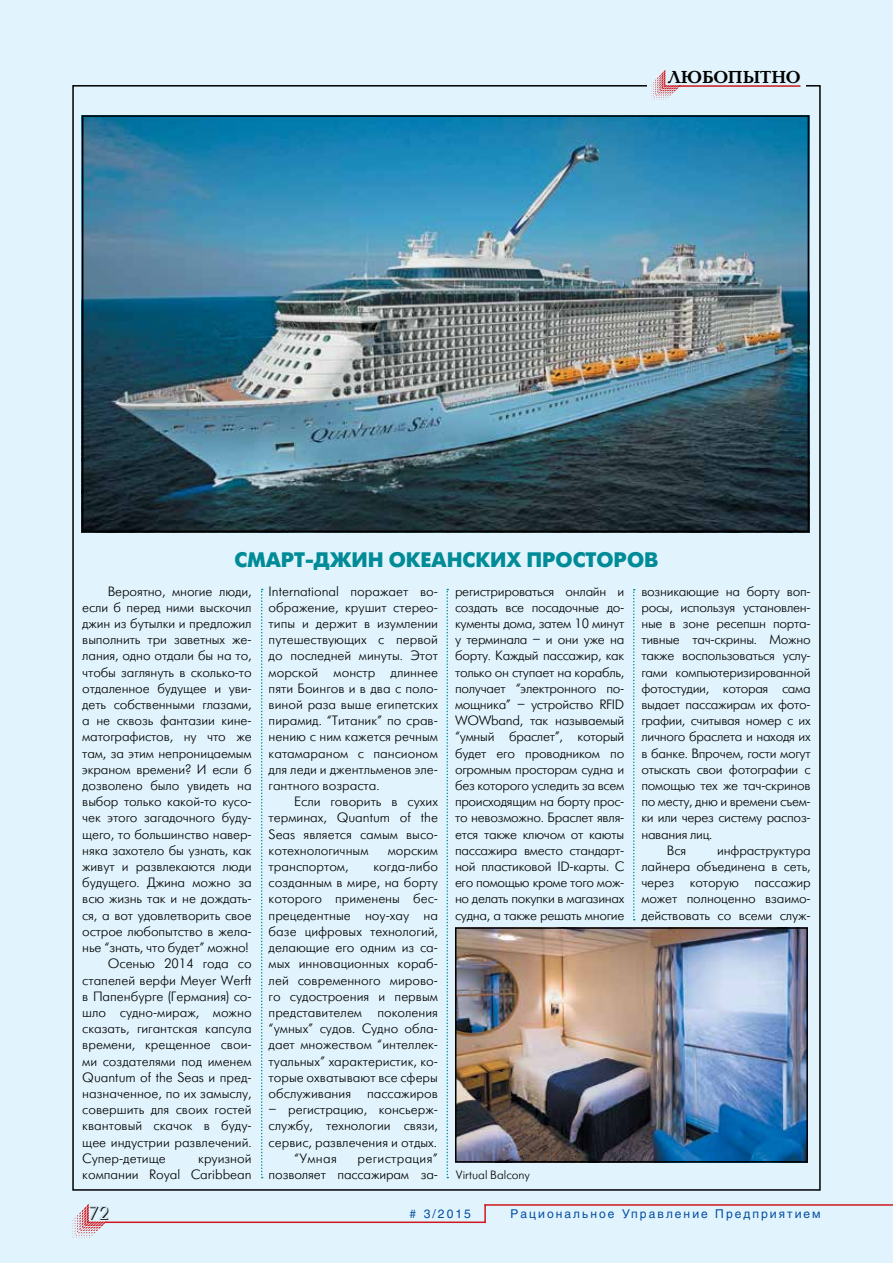
<style>
.page{position:relative;width:893px;height:1263px;background:#e1f4fd}
.page>*{position:absolute;margin:0;border:0;box-sizing:border-box;transform-origin:0 0}
.t1{font:700 21px "Futuris C";letter-spacing:.1em;color:#008b97}
.t2{font:700 18px "Baltica C";color:#000}
.t3{font:18px "Futuris Shadow C";color:#000}
.t4{font:13.5px/16.2px "Futuris Light C";letter-spacing:-.01em;color:#000;text-align:justify}
.t5{font:12px "Helios";letter-spacing:.17em;color:#034ea2}
.t6{font:12px "Futuris Light C";color:#000}
</style>
<div class="page">
<svg style="left:72px;top:1204px;width:34px;height:34px"></svg>
<svg style="left:484px;top:1206px;width:2px;height:15px"></svg>
<hr style="left:105px;top:1221px;width:381px;height:2px;background:#ce171e">
<hr style="left:484px;top:1204px;width:409px;height:2px;background:#ce171e">
<svg style="left:651px;top:70px;width:28px;height:30px"></svg>
<hr style="left:678px;top:85px;width:122px;height:2px;background:#ce171e">
<svg style="left:633px;top:589px;width:2px;height:331px"></svg>
<svg style="left:446px;top:589px;width:2px;height:589px"></svg>
<svg style="left:261px;top:589px;width:2px;height:589px"></svg>
<img style="left:85px;top:118px;width:721px;height:411px">
<div style="left:82px;top:115px;width:727px;height:417px;border:2px solid #000"></div>
<img style="left:458px;top:930px;width:347px;height:229px">
<div style="left:455px;top:927px;width:353px;height:235px;border:2px solid #000"></div>
<h2 class="t2" style="left:668px;top:68px;width:134px">ЛЮБОПЫТНО</h2>
<h1 class="t1" style="left:234px;top:548px;width:29px">Смарт</h1>
<h1 class="t1" style="left:305px;top:548px;width:143px">-джин океански</h1>
<h1 class="t1" style="left:506px;top:548px;width:153px">х просторов</h1>
<p class="t4" style="left:108px;top:583px;width:145px">Вероятно, многие люди,</p>
<p class="t4" style="left:82px;top:599px;width:171px">если б перед ними выскочил</p>
<p class="t4" style="left:82px;top:616px;width:171px">джин из бутылки и предложил</p>
<p class="t4" style="left:82px;top:632px;width:171px">выполнить три заветных же-</p>
<p class="t4" style="left:82px;top:648px;width:171px">лания, одно отдали бы на то,</p>
<p class="t4" style="left:82px;top:664px;width:171px">чтобы заглянуть в сколько-то</p>
<p class="t4" style="left:82px;top:680px;width:171px">отдаленное будущее и уви-</p>
<p class="t4" style="left:82px;top:697px;width:171px">деть собственными глазами,</p>
<p class="t4" style="left:82px;top:713px;width:171px">а не сквозь фантазии кине-</p>
<p class="t4" style="left:82px;top:729px;width:171px">матографистов, ну что же</p>
<p class="t4" style="left:82px;top:745px;width:171px">там, за этим непроницаемым</p>
<p class="t4" style="left:82px;top:761px;width:171px">экраном времени? И если б</p>
<p class="t4" style="left:82px;top:778px;width:171px">дозволено было увидеть на</p>
<p class="t4" style="left:82px;top:794px;width:171px">выбор только какой-то кусо-</p>
<p class="t4" style="left:82px;top:810px;width:171px">чек этого загадочного буду-</p>
<p class="t4" style="left:82px;top:826px;width:171px">щего, то большинство навер-</p>
<p class="t4" style="left:82px;top:842px;width:171px">няка захотело бы узнать, как</p>
<p class="t4" style="left:82px;top:859px;width:171px">живут и развлекаются люди</p>
<p class="t4" style="left:82px;top:875px;width:171px">будущего. Джина можно за</p>
<p class="t4" style="left:82px;top:891px;width:171px">всю жизнь так и не дождать-</p>
<p class="t4" style="left:82px;top:907px;width:171px">ся, а вот удовлетворить свое</p>
<p class="t4" style="left:82px;top:923px;width:171px">острое любопытство в жела-</p>
<p class="t4" style="left:82px;top:940px;width:168px">нье “знать, что будет” можно!</p>
<p class="t4" style="left:108px;top:956px;width:145px">Осенью 2014 года со</p>
<p class="t4" style="left:82px;top:972px;width:171px">стапелей верфи Meyer Werft</p>
<p class="t4" style="left:82px;top:988px;width:171px">в Папенбурге (Германия) со-</p>
<p class="t4" style="left:82px;top:1004px;width:171px">шло судно-мираж, можно</p>
<p class="t4" style="left:82px;top:1021px;width:171px">сказать, гигантская капсула</p>
<p class="t4" style="left:82px;top:1037px;width:171px">времени, крещенное свои-</p>
<p class="t4" style="left:82px;top:1053px;width:171px">ми создателями под именем</p>
<p class="t4" style="left:82px;top:1069px;width:171px">Quantum of the Seas и пред-</p>
<p class="t4" style="left:82px;top:1085px;width:171px">назначенное, по их замыслу,</p>
<p class="t4" style="left:82px;top:1102px;width:171px">совершить для своих гостей</p>
<p class="t4" style="left:82px;top:1118px;width:171px">квантовый скачок в буду-</p>
<p class="t4" style="left:82px;top:1134px;width:171px">щее индустрии развлечений.</p>
<p class="t4" style="left:82px;top:1150px;width:85px">Супер-детище</p>
<p class="t4" style="left:269px;top:583px;width:171px">International поражает во&shy;ображение, крушит стерео&shy;типы и держит в изумлении путешествующих с первой до последней минуты. Этот морской монстр длиннее пяти Боингов и в два с поло&shy;виной раза выше египетских пирамид. “Титаник” по срав&shy;нению с ним кажется речным катамараном с пансионом для леди и джентльменов эле&shy;гантного возраста.</p>
<p class="t4" style="left:269px;top:794px;width:171px;text-indent:26px">Если говорить в сухих терминах, Quantum of the Seas является самым высо&shy;котехнологичным</p>
<p class="t4" style="left:455px;top:583px;width:171px">регистрироваться онлайн и создать все посадочные до&shy;кументы дома, затем 10 минут у терминала – и они уже на борту. Каждый пассажир, как только он ступает на корабль, получает “электронного по&shy;мощника” – устройство RFID WOWband, так называемый “умный браслет”, который будет его проводником по огромным просторам судна и без которого уследить за всем происходящим на борту прос&shy;то невозможно. Браслет явля&shy;ется также ключом от каюты пассажира вместо стандарт&shy;ной пластиковой ID-карты. С его помощью кроме того мож&shy;но делать покупки в магазинах судна, а также решать многие</p>
<p class="t4" style="left:641px;top:583px;width:171px">возникающие на борту воп-</p>
<p class="t4" style="left:641px;top:599px;width:171px">росы, используя установлен-</p>
<p class="t4" style="left:641px;top:616px;width:171px">ные в зоне ресепшн порта-</p>
<p class="t4" style="left:641px;top:632px;width:171px">тивные тач-скрины. Можно</p>
<p class="t4" style="left:641px;top:648px;width:171px">также воспользоваться услу-</p>
<p class="t4" style="left:641px;top:664px;width:171px">гами компьютеризированной</p>
<p class="t4" style="left:641px;top:680px;width:171px">фотостудии, которая сама</p>
<p class="t4" style="left:641px;top:697px;width:171px">выдает пассажирам их фото-</p>
<p class="t4" style="left:641px;top:713px;width:171px">графии, считывая номер с их</p>
<p class="t4" style="left:641px;top:729px;width:171px">личного браслета и находя их</p>
<p class="t4" style="left:641px;top:745px;width:171px">в банке. Впрочем, гости могут</p>
<p class="t4" style="left:641px;top:761px;width:171px">отыскать свои фотографии с</p>
<p class="t4" style="left:641px;top:778px;width:171px">помощью тех же тач-скринов</p>
<p class="t4" style="left:641px;top:794px;width:171px">по месту, дню и времени съем-</p>
<p class="t4" style="left:641px;top:810px;width:171px">ки или через систему распоз-</p>
<p class="t4" style="left:641px;top:826px;width:72px">навания лиц.</p>
<p class="t4" style="left:667px;top:842px;width:21px">Вся</p>
<p class="t4" style="left:641px;top:842px;width:171px;text-indent:76px">инфраструктура лайнера объединена в сеть, через которую пассажир может полноценно взаимо&shy;действовать со всеми служ-</p>
<p class="t4" style="left:388px;top:842px;width:52px">морским</p>
<p class="t4" style="left:269px;top:859px;width:171px;text-indent:105px">когда-либо созданным в мире, на борту которого применены бес&shy;прецедентные ноу-хау на базе цифровых технологий, делающие его одним из са&shy;мых инновационных кораб&shy;лей современного мирово&shy;го судостроения и первым представителем поколения “умных” судов. Судно обла&shy;дает множеством “интеллек&shy;туальных” характеристик, ко&shy;торые охватывают все сферы обслуживания пассажиров</p>
<p class="t4" style="left:269px;top:1102px;width:171px">– регистрацию, консьерж-</p>
<p class="t4" style="left:269px;top:1118px;width:171px">службу, технологии связи,</p>
<p class="t4" style="left:269px;top:1134px;width:170px">сервис, развлечения и отдых.</p>
<p class="t4" style="left:294px;top:1150px;width:44px">“Умная</p>
<p class="t4" style="left:269px;top:859px;width:81px">транспортом,</p>
<p class="t4" style="left:269px;top:1150px;width:171px;text-align:right">регистрация”<br>позволяет пассажирам за-</p>
<p class="t4" style="left:82px;top:1150px;width:171px;text-align:right">круизной<br>компании Royal Caribbean</p>
<p class="t6" style="left:456px;top:1169px;width:76px">Virtual Balcony</p>
<h2 class="t3" style="left:89px;top:1204px;width:21px">72</h2>
<p class="t5" style="left:410px;top:1207px;width:63px"># 3/2015</p>
<p class="t5" style="left:510px;top:1207px;width:312px">Рациональное Управление Предприятием</p>
</div>
